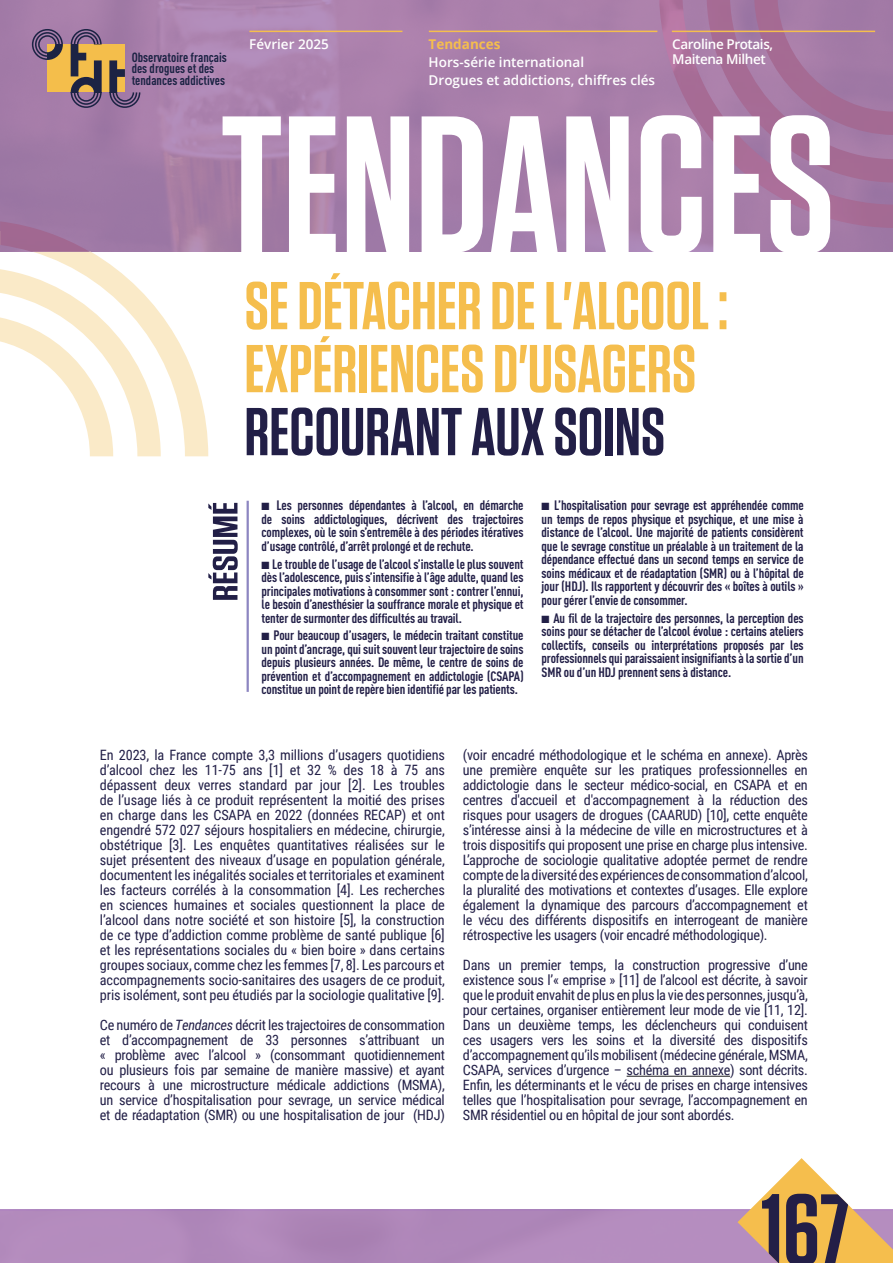
<style>
.page{position:relative;width:893px;height:1263px;background:#fff}
.page>*{position:absolute;margin:0;border:0;box-sizing:border-box;transform-origin:0 0}
.t1{font:600 194.7px "Tungsten";color:#fff}
.t2{font:101.1px "Tungsten Semibold 2";color:#231f47}
.t3{font:600 67.5px/63px "Tungsten";color:#f5be4d}
.t4{font:600 67.5px "Tungsten";color:#221f47}
.t5{font:14.25px/15px "Roboto Condensed Regular 2";letter-spacing:-.02em;color:#221f47;text-align:justify}
.t6{font:14.25px/15px "Roboto Condensed";letter-spacing:-.02em;color:#221f47}
.t7{font:700 condensed 13.5px/13.5px "DIN Pro";letter-spacing:-.01em;color:#221f47;text-align:justify}
.t8{font:500 13.5px "DIN Pro";color:#fff}
.t9{font:13.5px "Open Sans Semi Bold 2";color:#fff}
.t10{font:600 13.5px "Open Sans";color:#fff}
.t11{font:13.5px/15px "Open Sans Semi Bold 2";letter-spacing:-.03em;color:#fff}
.t12{font:700 13.5px "Open Sans";color:#f5be4d}
.t13{font:13.2px/11.6px "DIN Pro Condensed Bold 2";color:#1c2344}
.s1{font-family:"Roboto Condensed";font-style:italic}
</style>
<div class="page">
<svg style="left:0;top:1209px;width:737px;height:54px;background:#b188bb"></svg>
<hr style="left:247px;top:501px;width:2px;height:191px;background:#8d86c1">
<hr style="left:627px;top:1076px;width:103px;height:1px;background:#1d1e1f">
<svg style="left:208px;top:503px;width:30px;height:97px"></svg>
<div style="left:0;top:0;width:893px;height:252px;background:#a17aa6"></div>
<img style="left:140px;top:0;width:599px;height:252px">
<img style="left:659px;top:0;width:234px;height:228px">
<img style="left:707px;top:0;width:186px;height:183px">
<svg style="left:34px;top:232px;width:174px;height:224px"></svg>
<img style="left:0;top:221px;width:90px;height:31px">
<svg style="left:1px;top:269px;width:160px;height:187px"></svg>
<div style="left:47px;top:44px;width:78px;height:48px;background:#f4be4b"></div>
<svg style="left:109px;top:60px;width:31px;height:48px"></svg>
<svg style="left:71px;top:29px;width:31px;height:79px"></svg>
<svg style="left:32px;top:29px;width:31px;height:31px"></svg>
<svg style="left:737px;top:1158px;width:156px;height:105px"></svg>
<hr style="left:249px;top:31px;width:153px;height:1px;background:#f5be4d">
<hr style="left:429px;top:31px;width:228px;height:1px;background:#f5be4d">
<hr style="left:672px;top:31px;width:203px;height:1px;background:#f5be4d">
<p class="t13" style="left:132px;top:50px;width:97px">Observatoire français des drogues et des tendances addictives</p>
<p class="t9" style="left:249px;top:35px;width:81px">Février 2025</p>
<p class="t12" style="left:429px;top:35px;width:73px">Tendances</p>
<p class="t9" style="left:429px;top:53px;width:157px">Hors-série international</p>
<p class="t10" style="left:429px;top:71px;width:228px">Drogues et addictions, chiffres clés</p>
<p class="t8" style="left:241px;top:41px;width:64px">Mars 2022</p>
<p class="t8" style="left:453px;top:57px;width:191px">Drogues, enjeux internationaux</p>
<p class="t11" style="left:672px;top:37px;width:102px">Caroline Protais,<br>Maitena Milhet</p>
<p class="t8" style="left:663px;top:41px;width:74px">Pierre Kopp</p>
<h1 class="t1" style="left:221px;top:83px;width:616px">TENDANCES</h1>
<h3 class="t3" style="left:244px;top:276px;width:485px">SE DÉTACHER DE L'ALCOOL :<br>EXPÉRIENCES D'USAGERS</h3>
<h3 class="t4" style="left:244px;top:396px;width:422px">RECOURANT AUX SOINS</h3>
<p class="t7" style="left:261px;top:498px;width:264px">■ Les personnes dépendantes à l’alcool, en démarche de soins addictologiques, décrivent des trajectoires complexes, où le soin s’entremêle à des périodes itératives d’usage contrôlé, d’arrêt prolongé et de rechute.</p>
<p class="t7" style="left:261px;top:556px;width:264px">■ Le trouble de l’usage de l’alcool s’installe le plus souvent dès l’adolescence, puis s’intensifie à l’âge adulte, quand les principales motivations à consommer sont : contrer l’ennui, le besoin d’anesthésier la souffrance morale et physique et tenter de surmonter des difficultés au travail.</p>
<p class="t7" style="left:261px;top:628px;width:264px">■ Pour beaucoup d’usagers, le médecin traitant constitue un point d’ancrage, qui suit souvent leur trajectoire de soins depuis plusieurs années. De même, le centre de soins de prévention et d’accompagnement en addictologie (CSAPA) constitue un point de repère bien identifié par les patients.</p>
<p class="t7" style="left:542px;top:498px;width:264px">■ L’hospitalisation pour sevrage est appréhendée comme un temps de repos physique et psychique, et une mise à distance de l’alcool. Une majorité de patients considèrent que le sevrage constitue un préalable à un traitement de la dépendance effectué dans un second temps en service de soins médicaux et de réadaptation (SMR) ou à l’hôpital de jour (HDJ). Ils rapportent y découvrir des « boîtes à outils » pour gérer l’envie de consommer.</p>
<p class="t7" style="left:542px;top:610px;width:264px">■ Au fil de la trajectoire des personnes, la perception des soins pour se détacher de l’alcool évolue : certains ateliers collectifs, conseils ou interprétations proposés par les professionnels qui paraissaient insignifiants à la sortie d’un SMR ou d’un HDJ prennent sens à distance.</p>
<p class="t5" style="left:100px;top:747px;width:346px">En 2023, la France compte 3,3 millions d’usagers quotidiens</p>
<p class="t6" style="left:100px;top:762px;width:347px">d’alcool chez les 11-75 ans [1] et 32 % des 18 à 75 ans</p>
<p class="t5" style="left:100px;top:777px;width:346px">dépassent deux verres standard par jour [2]. Les troubles</p>
<p class="t6" style="left:100px;top:792px;width:346px">de l’usage liés à ce produit représentent la moitié des prises</p>
<p class="t5" style="left:100px;top:807px;width:346px">en charge dans les CSAPA en 2022 (données RECAP) et ont</p>
<p class="t6" style="left:100px;top:822px;width:346px">engendré 572 027 séjours hospitaliers en médecine, chirurgie,</p>
<p class="t5" style="left:100px;top:837px;width:346px">obstétrique [3]. Les enquêtes quantitatives réalisées sur le sujet présentent des niveaux d’usage en population générale, documentent les inégalités sociales et territoriales et examinent</p>
<p class="t6" style="left:100px;top:882px;width:346px">les facteurs corrélés à la consommation [4]. Les recherches</p>
<p class="t5" style="left:100px;top:897px;width:346px">en sciences humaines et sociales questionnent la place de l’alcool dans notre société et son histoire [5], la construction de ce type d’addiction comme problème de santé publique [6]</p>
<p class="t6" style="left:100px;top:942px;width:346px">et les représentations sociales du « bien boire » dans certains groupes sociaux, comme chez les femmes [7, 8]. Les parcours et</p>
<p class="t5" style="left:100px;top:972px;width:346px">accompagnements socio-sanitaires des usagers de ce produit, pris isolément, sont peu étudiés par la sociologie qualitative [9].</p>
<p class="t5" style="left:100px;top:1017px;width:346px">Ce numéro de <span class="s1">Tendances</span> décrit les trajectoires de consommation</p>
<p class="t6" style="left:100px;top:1032px;width:346px">et d’accompagnement de 33 personnes s’attribuant un « problème avec l’alcool » (consommant quotidiennement</p>
<p class="t5" style="left:100px;top:1062px;width:346px">ou plusieurs fois par semaine de manière massive) et ayant</p>
<p class="t6" style="left:100px;top:1077px;width:346px">recours à une microstructure médicale addictions (MSMA),</p>
<p class="t5" style="left:100px;top:1092px;width:346px">un service d’hospitalisation pour sevrage, un service médical</p>
<p class="t6" style="left:100px;top:1107px;width:346px">et de réadaptation (SMR) ou une hospitalisation de jour (HDJ)</p>
<p class="t5" style="left:463px;top:747px;width:346px">(voir encadré méthodologique et le schéma en annexe). Après une première enquête sur les pratiques professionnelles en addictologie dans le secteur médico-social, en CSAPA et en</p>
<p class="t6" style="left:463px;top:792px;width:346px;text-align:justify">centres d'accueil et d'accompagnement à la réduction des risques pour usagers de drogues (CAARUD) [10], cette enquête s’intéresse ainsi à la médecine de ville en microstructures et à</p>
<p class="t5" style="left:463px;top:837px;width:346px">trois dispositifs qui proposent une prise en charge plus intensive.<br>L’approche de sociologie qualitative adoptée permet de rendre compte de la diversité des expériences de consommation d’alcool, la pluralité des motivations et contextes d’usages. Elle explore également la dynamique des parcours d’accompagnement et le vécu des différents dispositifs en interrogeant de manière rétrospective les usagers (voir encadré méthodologique).</p>
<p class="t6" style="left:463px;top:957px;width:346px;text-align:justify">Dans un premier temps, la construction progressive d’une existence sous l’« emprise » [11] de l’alcool est décrite, à savoir que le produit envahit de plus en plus la vie des personnes, jusqu’à,</p>
<p class="t5" style="left:463px;top:1002px;width:346px">pour certaines, organiser entièrement leur mode de vie [11, 12].</p>
<p class="t6" style="left:463px;top:1017px;width:346px">Dans un deuxième temps, les déclencheurs qui conduisent</p>
<p class="t5" style="left:463px;top:1032px;width:346px">ces usagers vers les soins et la diversité des dispositifs</p>
<p class="t6" style="left:463px;top:1047px;width:346px">d’accompagnement qu’ils mobilisent (médecine générale, MSMA,</p>
<p class="t5" style="left:463px;top:1062px;width:346px">CSAPA, services d’urgence – schéma en annexe) sont décrits.</p>
<p class="t6" style="left:463px;top:1077px;width:346px">Enfin, les déterminants et le vécu de prises en charge intensives</p>
<p class="t5" style="left:463px;top:1092px;width:346px">telles que l’hospitalisation pour sevrage, l’accompagnement en</p>
<p class="t6" style="left:463px;top:1107px;width:273px">SMR résidentiel ou en hôpital de jour sont abordés.</p>
<h2 class="t2" style="left:761px;top:1177px;width:90px">167</h2>
</div>
